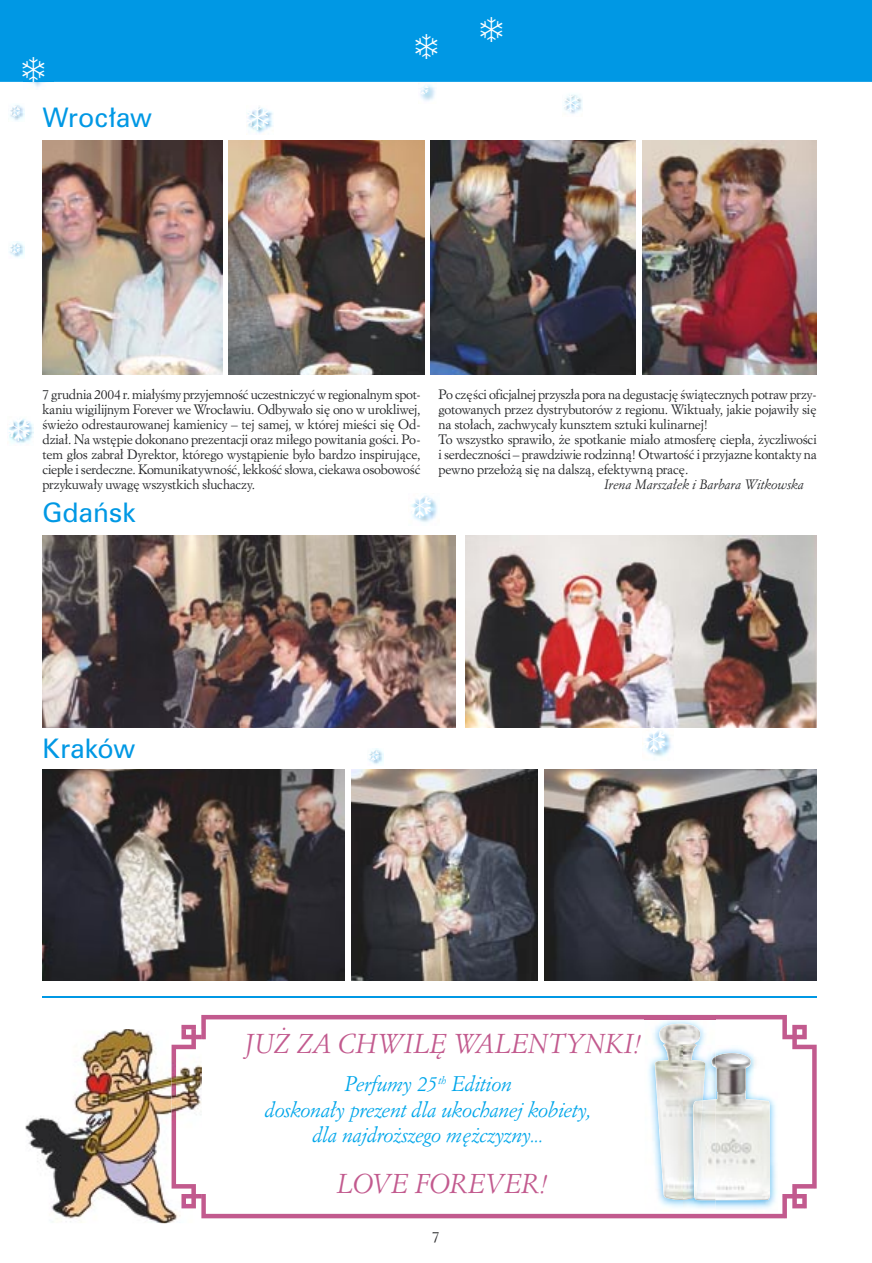
<style>
.page{position:relative;width:872px;height:1263px;background:#fff}
.page>*{position:absolute;margin:0;border:0;box-sizing:border-box;transform-origin:0 0}
.t1{font:italic 27px "Italian Garamond PL";color:#c25a8e}
.t2{font:27px "Zurich PL";color:#0098e4}
.t3{font:italic 21px/25.5px "Italian Garamond PL";letter-spacing:-.005em;color:#00a6ea;text-align:center}
.t4{font:15px "Italian Garamond PL";color:#252628}
.t5{font:13.5px/15px "Italian Garamond PL";letter-spacing:-.01em;color:#252628;text-align:justify}
.t6{font:italic 13.5px "Italian Garamond PL";letter-spacing:.01em;color:#252628}
</style>
<div class="page">
<img style="left:430px;top:140px;width:206px;height:234px">
<img style="left:642px;top:140px;width:174px;height:234px">
<svg style="left:181px;top:1015px;width:635px;height:203px"></svg>
<img style="left:246px;top:130px;width:19px;height:5px">
<img style="left:10px;top:422px;width:24px;height:22px">
<img style="left:645px;top:1015px;width:70px;height:197px">
<img style="left:654px;top:1024px;width:46px;height:176px">
<img style="left:715px;top:1045px;width:65px;height:167px">
<img style="left:683px;top:1045px;width:32px;height:167px">
<img style="left:683px;top:1045px;width:22px;height:155px">
<img style="left:715px;top:1053px;width:55px;height:147px">
<img style="left:694px;top:1056px;width:21px;height:144px">
<img style="left:693px;top:1100px;width:10px;height:97px">
<img style="left:43px;top:140px;width:180px;height:234px">
<img style="left:229px;top:140px;width:195px;height:234px">
<img style="left:465px;top:536px;width:351px;height:191px">
<img style="left:43px;top:536px;width:412px;height:191px">
<img style="left:544px;top:770px;width:272px;height:210px">
<img style="left:43px;top:770px;width:301px;height:210px">
<img style="left:351px;top:770px;width:187px;height:210px">
<img style="left:414px;top:498px;width:23px;height:25px">
<img style="left:11px;top:241px;width:14px;height:17px">
<img style="left:370px;top:748px;width:13px;height:17px">
<img style="left:648px;top:733px;width:23px;height:24px">
<img style="left:26px;top:1029px;width:176px;height:194px">
<img style="left:171px;top:1029px;width:31px;height:189px">
<hr style="left:43px;top:996px;width:773px;height:1px;background:#0098e4">
<div style="left:0;top:0;width:872px;height:17px;background:#0098e4"></div>
<svg style="left:8px;top:418px;width:22px;height:23px"></svg>
<svg style="left:411px;top:495px;width:20px;height:23px"></svg>
<svg style="left:9px;top:242px;width:11px;height:12px"></svg>
<svg style="left:368px;top:749px;width:11px;height:12px"></svg>
<svg style="left:642px;top:727px;width:23px;height:25px"></svg>
<svg style="left:0;top:17px;width:872px;height:113px"></svg>
<h1 class="t2" style="left:43px;top:101px;width:111px">Wroc∏aw</h1>
<p class="t5" style="left:43px;top:386px;width:379px">7 grudnia 2004 r. mia∏yÊmy przyjemnoÊç uczestniczyç w regionalnym spot&shy;kaniu wigilijnym Forever we Wroc∏awiu. Odbywa∏o si´ ono w urokliwej, Êwie˝o odrestaurowanej kamienicy – tej samej, w której mieÊci si´ Od&shy;dzia∏. Na wst´pie dokonano prezentacji oraz mi∏ego powitania goÊci. Po&shy;tem g∏os zabra∏ Dyrektor, którego wystàpienie by∏o bardzo inspirujàce, ciep∏e i serdeczne. KomunikatywnoÊç, lekkoÊç s∏owa, ciekawa osobowoÊç przykuwa∏y uwag´ wszystkich s∏uchaczy.</p>
<p class="t5" style="left:438px;top:386px;width:379px;text-align:left">Po cz´Êci oficjalnej przysz∏a pora na degustacj´ Êwiàtecznych potraw przy&shy;gotowanych przez dystrybutorów z regionu. Wiktua∏y, jakie pojawi∏y si´ na sto∏ach, zachwyca∏y kunsztem sztuki kulinarnej!<br>To wszystko sprawi∏o, ˝e spotkanie mia∏o atmosfer´ ciep∏a, ˝yczliwoÊci i serdecznoÊci – prawdziwie rodzinnà! OtwartoÊç i przyjazne kontakty na pewno prze∏o˝à si´ na dalszà, efektywnà prac´.</p>
<p class="t6" style="left:604px;top:476px;width:201px">Irena Marsza∏ek i Barbara Witkowska</p>
<h1 class="t2" style="left:43px;top:496px;width:95px">Gdaƒsk</h1>
<h1 class="t2" style="left:43px;top:731px;width:94px">Kraków</h1>
<h1 class="t1" style="left:245px;top:1027px;width:399px">JU˚ ZA CHWIL¢ WALENTYNKI!</h1>
<h2 class="t3" style="left:265px;top:1071px;width:328px">Perfumy 25 <sup>th</sup> Edition<br>doskona∏y prezent dla ukochanej kobiety, dla najdro˝szego m´˝czyzny...</h2>
<h1 class="t1" style="left:337px;top:1167px;width:213px">LOVE FOREVER!</h1>
<p class="t4" style="left:432px;top:1228px;width:9px">7</p>
</div>
